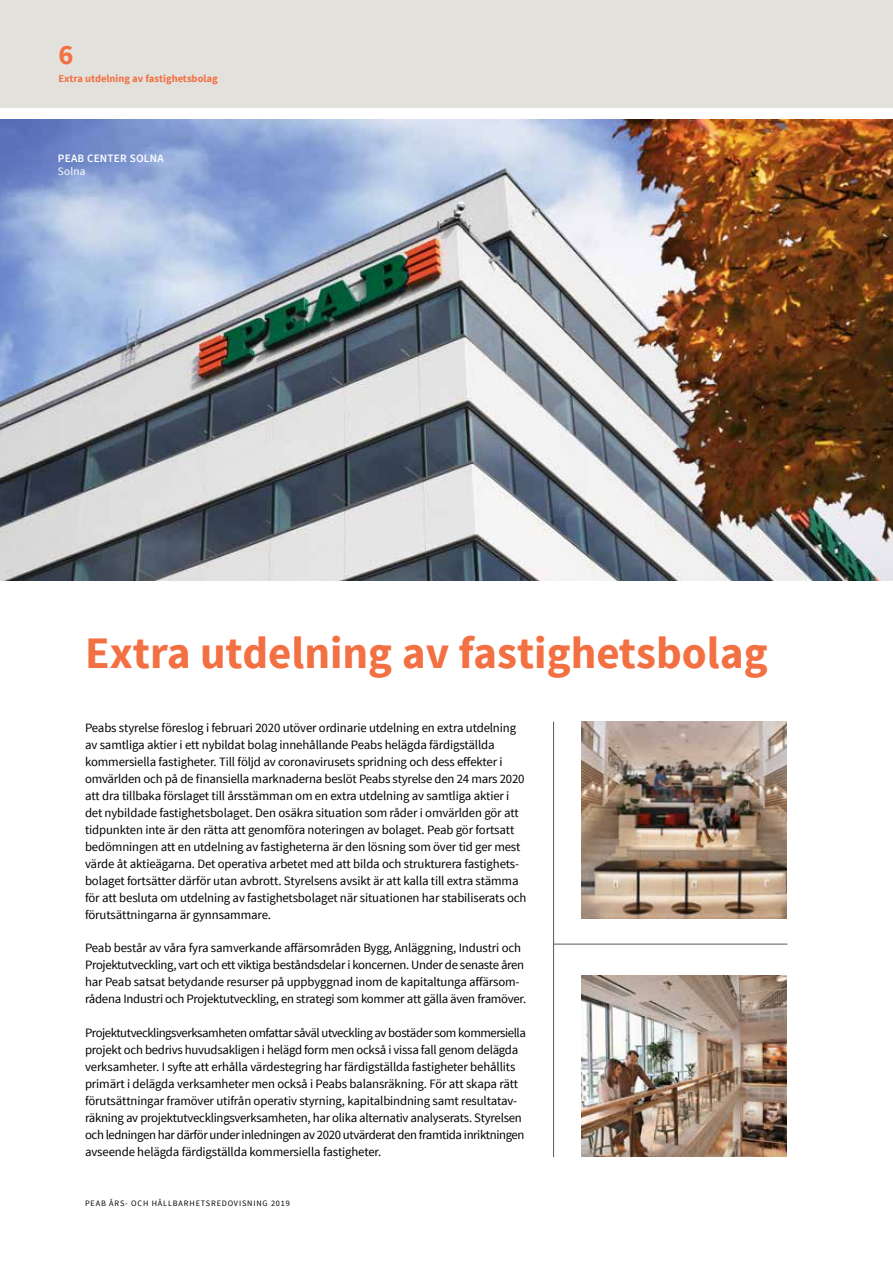
<style>
.page{position:relative;width:893px;height:1263px;background:#fff}
.page>*{position:absolute;margin:0;border:0;box-sizing:border-box;transform-origin:0 0}
.t1{font:700 45px "Source Sans Pro";color:#f37043}
.t2{font:700 28.5px "Source Sans Pro";color:#f37043}
.t3{font:12.75px/17px "Source Sans Pro";letter-spacing:-.01em;color:#000}
.t4{font:600 11.25px "Source Sans Pro";letter-spacing:.02em;color:#fff}
.t5{font:11.25px "Source Sans Pro";letter-spacing:.02em;color:#fff}
.t6{font:700 10.5px "Source Sans Pro";color:#f37043}
.t7{font:8.25px "Source Sans Pro";letter-spacing:.1em;color:#000}
</style>
<div class="page">
<div style="left:0;top:0;width:893px;height:107px;background:#e3e1dc"></div>
<hr style="left:553px;top:722px;width:1px;height:435px;background:#63554f">
<hr style="left:554px;top:944px;width:233px;height:1px;background:#63554f">
<img style="left:0;top:120px;width:893px;height:460px">
<img style="left:581px;top:976px;width:206px;height:181px">
<img style="left:581px;top:722px;width:206px;height:197px">
<h2 class="t2" style="left:58px;top:36px;width:17px">6</h2>
<p class="t6" style="left:58px;top:72px;width:161px">Extra utdelning av fastighetsbolag</p>
<p class="t4" style="left:58px;top:151px;width:107px">PEAB CENTER SOLNA</p>
<p class="t5" style="left:58px;top:164px;width:29px">Solna</p>
<h1 class="t1" style="left:85px;top:624px;width:684px">Extra utdelning av fastighetsbolag</h1>
<p class="t3" style="left:85px;top:720px;width:443px">Peabs styrelse föreslog i februari 2020 utöver ordinarie utdelning en extra utdelning av samtliga aktier i ett nybildat bolag innehållande Peabs helägda färdigställda kommersiella fastigheter. Till följd av coronavirusets spridning och dess effekter i omvärlden och på de finansiella marknaderna beslöt Peabs styrelse den 24 mars 2020 att dra tillbaka förslaget till årsstämman om en extra utdelning av samtliga aktier i det nybildade fastighetsbolaget. Den osäkra situation som råder i omvärlden gör att tidpunkten inte är den rätta att genomföra noteringen av bolaget. Peab gör fortsatt bedömningen att en utdelning av fastigheterna är den lösning som över tid ger mest värde åt aktieägarna. Det operativa arbetet med att bilda och strukturera fastighets&shy;bolaget fortsätter därför utan avbrott. Styrelsens avsikt är att kalla till extra stämma för att besluta om utdelning av fastighetsbolaget när situationen har stabiliserats och förutsättningarna är gynnsammare.</p>
<p class="t3" style="left:85px;top:940px;width:443px">Peab består av våra fyra samverkande affärsområden Bygg, Anläggning, Industri och Projektutveckling, vart och ett viktiga beståndsdelar i koncernen. Under de senaste åren har Peab satsat betydande resurser på uppbyggnad inom de kapitaltunga affärsom&shy;rådena Industri och Projektutveckling, en strategi som kommer att gälla även framöver.</p>
<p class="t3" style="left:85px;top:1025px;width:442px">Projektutvecklingsverksamheten omfattar såväl utveckling av bostäder som kommersiella projekt och bedrivs huvudsakligen i helägd form men också i vissa fall genom delägda verksamheter. I syfte att erhålla värdestegring har färdigställda fastigheter behållits primärt i delägda verksamheter men också i Peabs balansräkning. För att skapa rätt förutsättningar framöver utifrån operativ styrning, kapitalbindning samt resultatav&shy;räkning av projektutvecklingsverksamheten, har olika alternativ analyserats. Styrelsen och ledningen har därför under inledningen av 2020 utvärderat den framtida inriktningen avseende helägda färdigställda kommersiella fastigheter.</p>
<p class="t7" style="left:85px;top:1198px;width:206px">PEAB ÅRS- OCH HÅLLBARHETSREDOVISNING 2019</p>
</div>
